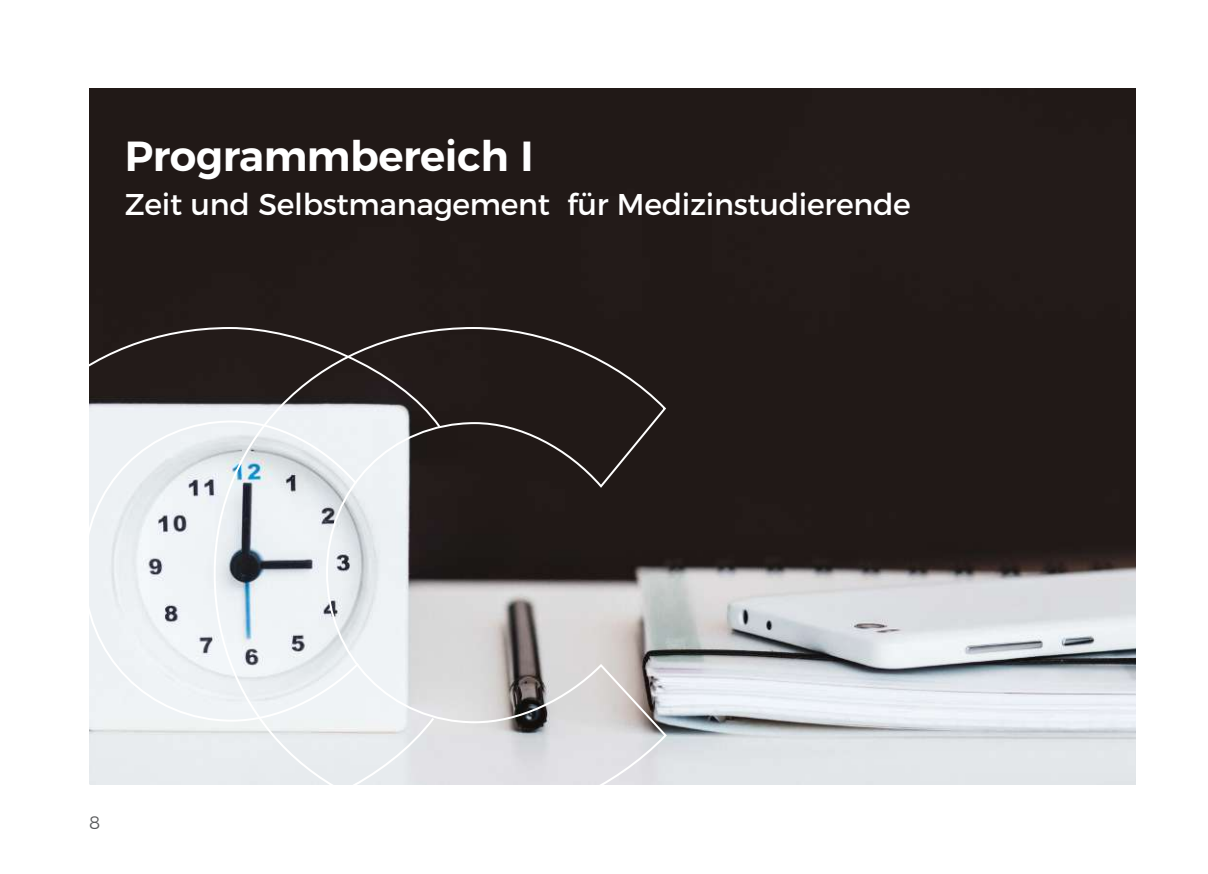
<style>
.page{position:relative;width:1208px;height:874px;background:#fff}
.page>*{position:absolute;margin:0;border:0;box-sizing:border-box;transform-origin:0 0}
.t1{font:600 42px "Montserrat";letter-spacing:-.01em;color:#fff}
.t2{font:30px "Montserrat";letter-spacing:-.01em;color:#fff}
.t3{font:300 18px "Montserrat";color:#57585a}
</style>
<div class="page">
<img style="left:89px;top:89px;width:1047px;height:695px">
<svg style="left:89px;top:326px;width:124px;height:459px"></svg>
<svg style="left:213px;top:326px;width:455px;height:459px;background:#959494"></svg>
<h1 class="t1" style="left:125px;top:122px;width:410px">Programmbereich I</h1>
<p class="t2" style="left:125px;top:180px;width:787px">Zeit und Selbstmanagement für Medizinstudierende</p>
<p class="t3" style="left:89px;top:808px;width:13px">8</p>
</div>
